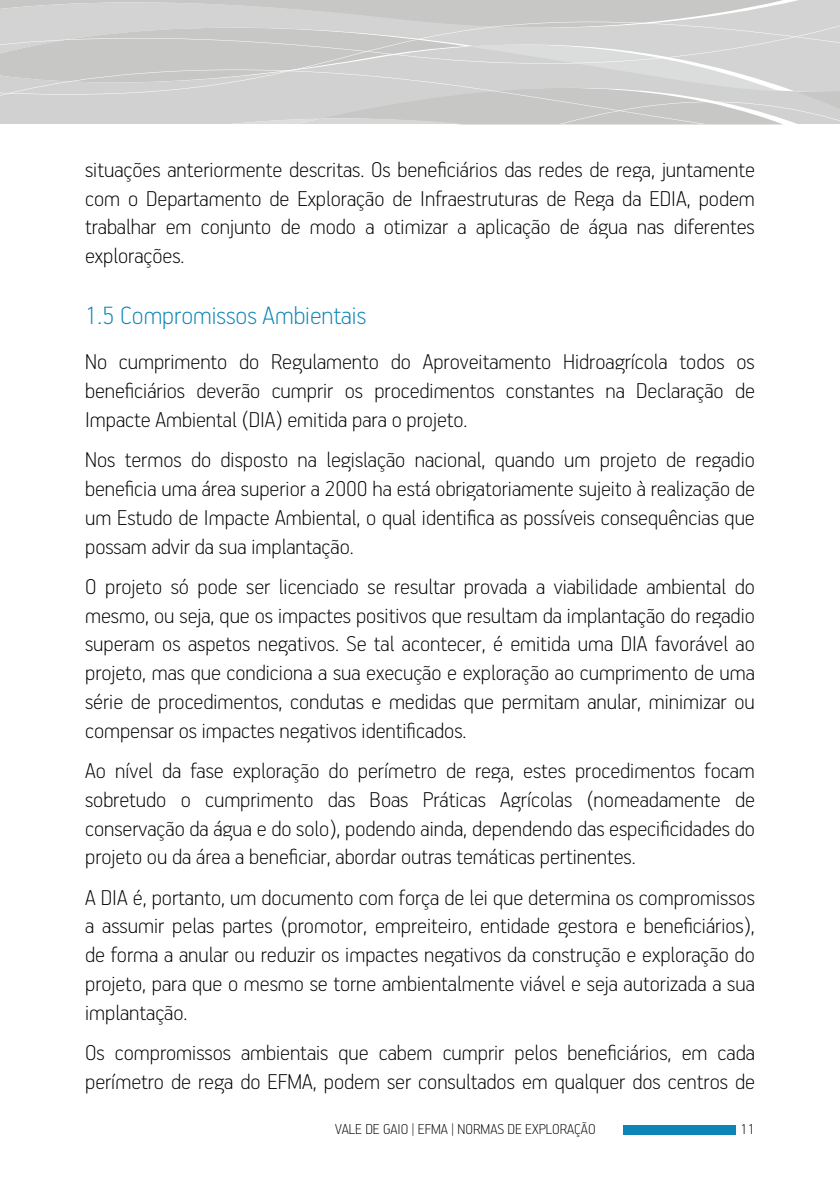
<style>
.page{position:relative;width:840px;height:1191px;background:#fff}
.page>*{position:absolute;margin:0;border:0;box-sizing:border-box;transform-origin:0 0}
.t1{font:100 28px "PF Handbook Pro";color:#0c84b8}
.t2{font:100 24px/28.8px "PF Handbook Pro";color:#000;text-align:justify}
.t3{font:100 16px "PF Handbook Pro";color:#000}
</style>
<div class="page">
<svg style="left:0;top:0;width:839px;height:5px;background:#cacac9"></svg>
<svg style="left:0;top:5px;width:839px;height:17px;background:#cecece"></svg>
<svg style="left:0;top:22px;width:839px;height:48px;background:#d0d0d0"></svg>
<svg style="left:0;top:70px;width:839px;height:53px;background:#d0d0cf"></svg>
<div style="left:623px;top:1124px;width:112px;height:10px;background:#0c84b8"></div>
<p class="t2" style="left:85px;top:154px;width:670px">situações anteriormente descritas. Os beneficiários das redes de rega, juntamente com o Departamento de Exploração de Infraestruturas de Rega da EDIA, podem trabalhar em conjunto de modo a otimizar a aplicação de água nas diferentes explorações.</p>
<p class="t1" style="left:85px;top:298px;width:282px">1.5 Compromissos Ambientais</p>
<p class="t2" style="left:85px;top:346px;width:671px">No cumprimento do Regulamento do Aproveitamento Hidroagrícola todos os beneficiários deverão cumprir os procedimentos constantes na Declaração de Impacte Ambiental (DIA) emitida para o projeto.</p>
<p class="t2" style="left:85px;top:444px;width:671px">Nos termos do disposto na legislação nacional, quando um projeto de regadio beneficia uma área superior a 2000 ha está obrigatoriamente sujeito à realização de um Estudo de Impacte Ambiental, o qual identifica as possíveis consequências que possam advir da sua implantação.</p>
<p class="t2" style="left:85px;top:571px;width:671px">O projeto só pode ser licenciado se resultar provada a viabilidade ambiental do mesmo, ou seja, que os impactes positivos que resultam da implantação do regadio superam os aspetos negativos. Se tal acontecer, é emitida uma DIA favorável ao projeto, mas que condiciona a sua execução e exploração ao cumprimento de uma série de procedimentos, condutas e medidas que permitam anular, minimizar ou compensar os impactes negativos identificados.</p>
<p class="t2" style="left:85px;top:755px;width:671px">Ao nível da fase exploração do perímetro de rega, estes procedimentos focam sobretudo o cumprimento das Boas Práticas Agrícolas (nomeadamente de conservação da água e do solo), podendo ainda, dependendo das especificidades do projeto ou da área a beneficiar, abordar outras temáticas pertinentes.</p>
<p class="t2" style="left:85px;top:881px;width:671px">A DIA é, portanto, um documento com força de lei que determina os compromissos a assumir pelas partes (promotor, empreiteiro, entidade gestora e beneficiários), de forma a anular ou reduzir os impactes negativos da construção e exploração do projeto, para que o mesmo se torne ambientalmente viável e seja autorizada a sua implantação.</p>
<p class="t2" style="left:85px;top:1037px;width:671px">Os compromissos ambientais que cabem cumprir pelos beneficiários, em cada perímetro de rega do EFMA, podem ser consultados em qualquer dos centros de</p>
<p class="t3" style="left:335px;top:1119px;width:262px">VALE DE GAIO | EFMA | NORMAS DE EXPLORAÇÃO</p>
<p class="t3" style="left:740px;top:1119px;width:16px">11</p>
</div>
